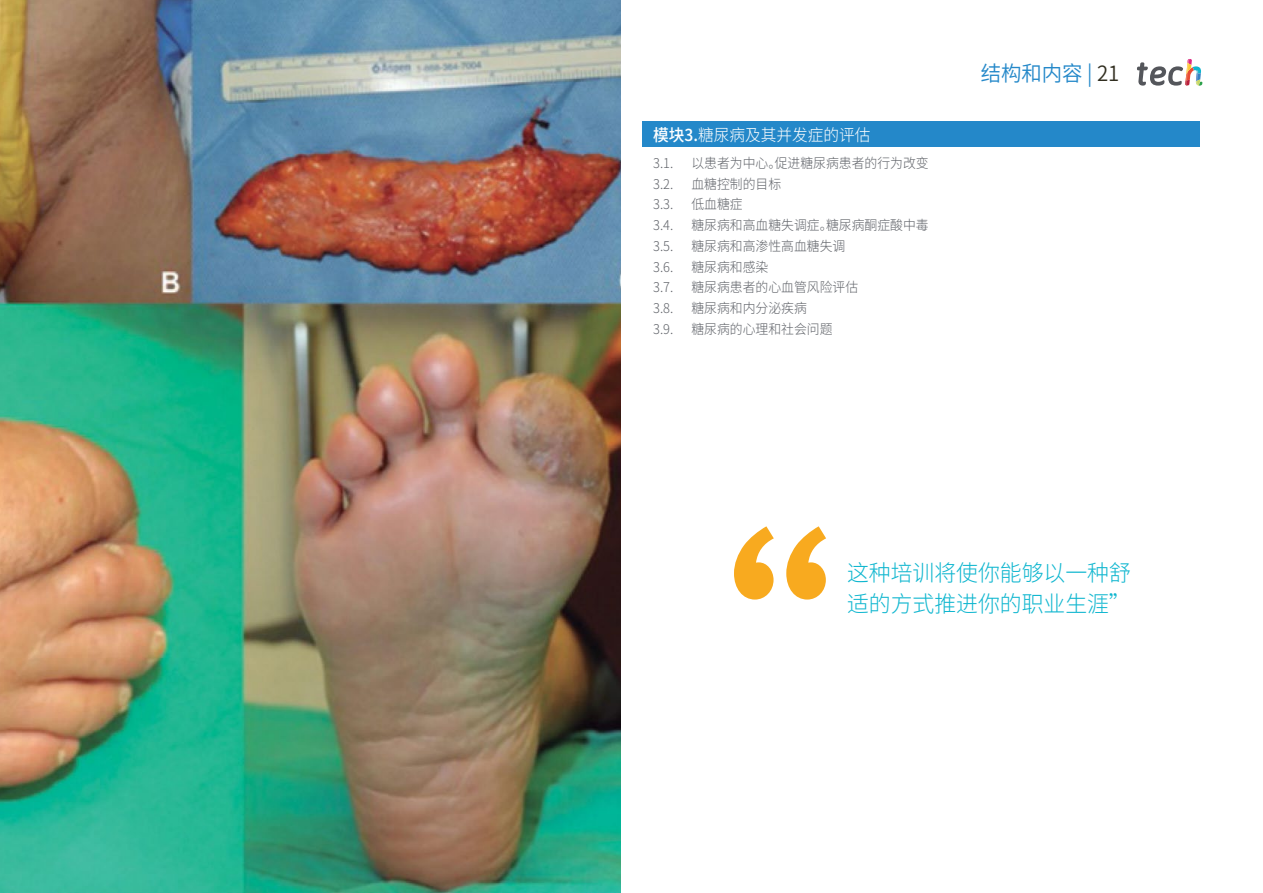
<style>
.page{position:relative;width:1263px;height:893px;background:#fff}
.page>*{position:absolute;margin:0;border:0;box-sizing:border-box;transform-origin:0 0}
.t1{font:300 22.5px/31.5px "Source Han Sans CN";color:#0fb6cf}
.t2{font:21px "Source Han Sans CN";color:#2488c9}
.t3{font:300 16.5px "Source Han Sans CN";color:#fff;scale:.95 1}
.t4{font:300 13.5px "Source Han Sans CN";color:#61646a;scale:.95 1}
.s1{font-weight:500}
.s2{color:#312e20}
</style>
<div class="page">
<img style="left:0;top:0;width:621px;height:893px">
<div style="left:642px;top:121px;width:557px;height:26px;background:#2488c9"></div>
<svg style="left:1137px;top:59px;width:65px;height:27px"></svg>
<svg style="left:734px;top:526px;width:92px;height:74px"></svg>
<p class="t3" style="left:653px;top:125px;width:230px"><span class="s1">模块3.</span>糖尿病及其并发症的评估</p>
<p class="t4" style="left:653px;top:155px;width:23px">3.1.</p>
<p class="t4" style="left:691px;top:155px;width:251px">以患者为中心。促进糖尿病患者的行为改变</p>
<p class="t4" style="left:653px;top:176px;width:23px">3.2.</p>
<p class="t4" style="left:691px;top:176px;width:96px">血糖控制的目标</p>
<p class="t4" style="left:653px;top:197px;width:23px">3.3.</p>
<p class="t4" style="left:691px;top:197px;width:56px">低血糖症</p>
<p class="t4" style="left:653px;top:218px;width:23px">3.4.</p>
<p class="t4" style="left:691px;top:218px;width:251px">糖尿病和高血糖失调症。糖尿病酮症酸中毒</p>
<p class="t4" style="left:653px;top:238px;width:23px">3.5.</p>
<p class="t4" style="left:691px;top:238px;width:164px">糖尿病和高渗性高血糖失调</p>
<p class="t4" style="left:653px;top:259px;width:23px">3.6.</p>
<p class="t4" style="left:691px;top:259px;width:83px">糖尿病和感染</p>
<p class="t4" style="left:653px;top:280px;width:23px">3.7.</p>
<p class="t4" style="left:691px;top:280px;width:177px">糖尿病患者的心血管风险评估</p>
<p class="t4" style="left:653px;top:301px;width:23px">3.8.</p>
<p class="t4" style="left:691px;top:301px;width:123px">糖尿病和内分泌疾病</p>
<p class="t4" style="left:653px;top:321px;width:23px">3.9.</p>
<p class="t4" style="left:691px;top:321px;width:150px">糖尿病的心理和社会问题</p>
<h2 class="t2" style="left:981px;top:61px;width:140px">结构和内容 | <span class="s2">21</span></h2>
<h1 class="t1" style="left:847px;top:557px;width:285px">这种培训将使你能够以一种舒适的方式推进你的职业生涯”</h1>
</div>
